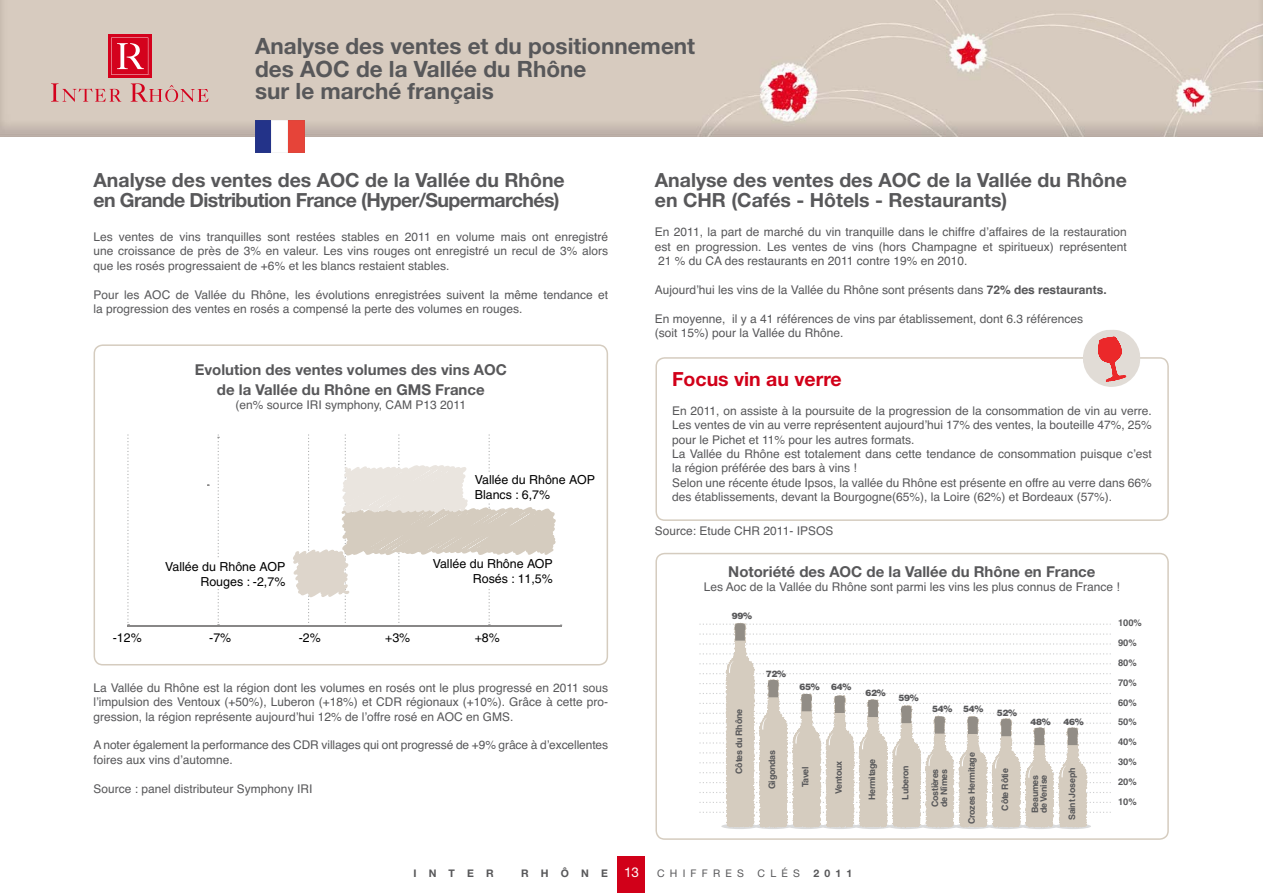
<style>
.page{position:relative;width:1263px;height:893px;background:#fff}
.page>*{position:absolute;margin:0;border:0;box-sizing:border-box;transform-origin:0 0}
.t1{font:700 22.5px/22.5px "Helvetica Neue";color:#58585a}
.t2{font:700 19.5px/20px "Helvetica Neue";letter-spacing:-.03em;color:#58585a}
.t3{font:700 19.5px/20px "Helvetica Neue";color:#58585a}
.t4{font:700 19.5px "Helvetica Neue";color:#d10019}
.t5{font:700 15px/20px "Helvetica Neue";color:#58585a;text-align:center}
.t6{font:12.45px/14.9px "Helvetica";color:#000;text-align:right}
.t7{font:12px/14.4px "Helvetica";color:#58585a}
.t8{font:700 10.5px "Helvetica Neue";letter-spacing:1.16em;color:#58585a}
.t9{font:10.5px "Helvetica Neue";letter-spacing:.5em;color:#58585a}
.t10{font:700 9.3px/20px "Helvetica";color:#58585a;text-align:justify}
.t11{font:700 8.85px/8.9px "Helvetica";letter-spacing:-.03em;color:#58585a}
.t12{font:900 8.85px "Helvetica";letter-spacing:-.03em;color:#58585a}
.s1{font-weight:700}
.s2{font-weight:400;font-size:13.5px;color:#fff}
</style>
<div class="page">
<svg style="left:655px;top:357px;width:514px;height:164px"></svg>
<svg style="left:655px;top:553px;width:514px;height:287px"></svg>
<div style="left:618px;top:857px;width:27px;height:36px;background:#d10019"></div>
<svg style="left:94px;top:344px;width:514px;height:321px"></svg>
<svg style="left:127px;top:434px;width:3px;height:193px"></svg>
<svg style="left:218px;top:434px;width:1px;height:191px"></svg>
<hr style="left:127px;top:625px;width:435px;height:1px;background:#888787">
<div style="left:166px;top:559px;width:123px;height:30px;background:#fff"></div>
<div style="left:471px;top:473px;width:124px;height:29px;background:#fff"></div>
<svg style="left:293px;top:434px;width:269px;height:191px"></svg>
<svg style="left:699px;top:623px;width:412px;height:206px"></svg>
<img style="left:0;top:0;width:1263px;height:136px">
<img style="left:0;top:136px;width:1263px;height:1px">
<svg style="left:108px;top:34px;width:44px;height:44px"></svg>
<svg style="left:111px;top:38px;width:37px;height:37px"></svg>
<svg style="left:51px;top:83px;width:70px;height:19px"></svg>
<svg style="left:131px;top:83px;width:77px;height:19px"></svg>
<svg style="left:1082px;top:330px;width:59px;height:57px"></svg>
<svg style="left:255px;top:120px;width:49px;height:33px"></svg>
<p class="t1" style="left:255px;top:37px;width:441px">Analyse des ventes et du positionnement des AOC de la Vallée du Rhône<br>sur le marché français</p>
<p class="t2" style="left:94px;top:172px;width:473px">Analyse des ventes des AOC de la Vallée du Rhône en Grande Distribution France (Hyper/Supermarchés)</p>
<p class="t3" style="left:655px;top:172px;width:473px">Analyse des ventes des AOC de la Vallée du Rhône en CHR (Cafés - Hôtels - Restaurants)</p>
<p class="t7" style="left:655px;top:226px;width:473px;text-align:justify">En 2011, la part de marché du vin tranquille dans le chiffre d’affaires de la restauration est en progression. Les ventes de vins (hors Champagne et spiritueux) représentent 21 % du CA des restaurants en 2011 contre 19% en 2010.</p>
<p class="t7" style="left:655px;top:284px;width:454px">Aujourd’hui les vins de la Vallée du Rhône sont présents dans <span class="s1">72% des restaurants.</span></p>
<p class="t7" style="left:655px;top:312px;width:430px">En moyenne, il y a 41 références de vins par établissement, dont 6.3 références (soit 15%) pour la Vallée du Rhône.</p>
<p class="t4" style="left:672px;top:372px;width:171px">Focus vin au verre</p>
<p class="t7" style="left:672px;top:404px;width:481px">En 2011, on assiste à la poursuite de la progression de la consommation de vin au verre.<br>Les ventes de vin au verre représentent aujourd’hui 17% des ventes, la bouteille 47%, 25% pour le Pichet et 11% pour les autres formats.<br>La Vallée du Rhône est totalement dans cette tendance de consommation puisque c’est la région préférée des bars à vins !<br>Selon une récente étude Ipsos, la vallée du Rhône est présente en offre au verre dans 66% des établissements, devant la Bourgogne(65%), la Loire (62%) et Bordeaux (57%).</p>
<p class="t7" style="left:94px;top:231px;width:516px;text-align:justify">Les ventes de vins tranquilles sont restées stables en 2011 en volume mais ont enregistré une croissance de près de 3% en valeur. Les vins rouges ont enregistré un recul de 3% alors que les rosés progressaient de +6% et les blancs restaient stables.</p>
<p class="t7" style="left:94px;top:288px;width:516px">Pour les AOC de Vallée du Rhône, les évolutions enregistrées suivent la même tendance et la progression des ventes en rosés a compensé la perte des volumes en rouges.</p>
<p class="t5" style="left:195px;top:361px;width:314px">Evolution des ventes volumes des vins AOC de la Vallée du Rhône en GMS France</p>
<p class="t7" style="left:236px;top:399px;width:232px">(en% source IRI symphony, CAM P13 2011</p>
<p class="t6" style="left:475px;top:474px;width:122px;text-align:left">Vallée du Rhône AOP<br>Blancs : 6,7%</p>
<p class="t6" style="left:165px;top:560px;width:122px">Vallée du Rhône AOP<br>Rouges : -2,7%</p>
<p class="t6" style="left:433px;top:557px;width:122px">Vallée du Rhône AOP<br>Rosés : 11,5%</p>
<p class="t6" style="left:113px;top:631px;width:30px">-12%</p>
<p class="t6" style="left:209px;top:631px;width:24px">-7%</p>
<p class="t6" style="left:299px;top:631px;width:24px">-2%</p>
<p class="t6" style="left:385px;top:631px;width:27px">+3%</p>
<p class="t6" style="left:475px;top:631px;width:27px">+8%</p>
<p class="t7" style="left:94px;top:681px;width:516px;text-align:justify">La Vallée du Rhône est la région dont les volumes en rosés ont le plus progressé en 2011 sous l’impulsion des Ventoux (+50%), Luberon (+18%) et CDR régionaux (+10%). Grâce à cette pro&shy;gression, la région représente aujourd’hui 12% de l’offre rosé en AOC en GMS.</p>
<p class="t7" style="left:94px;top:739px;width:516px">A noter également la performance des CDR villages qui ont progressé de +9% grâce à d’excellentes foires aux vins d’automne.</p>
<p class="t7" style="left:94px;top:782px;width:220px">Source : panel distributeur Symphony IRI</p>
<p class="t7" style="left:655px;top:525px;width:180px">Source: Etude CHR 2011- IPSOS</p>
<p class="t5" style="left:728px;top:563px;width:369px">Notoriété des AOC de la Vallée du Rhône en France</p>
<p class="t7" style="left:704px;top:581px;width:417px">Les Aoc de la Vallée du Rhône sont parmi les vins les plus connus de France !</p>
<p class="t12" style="left:732px;top:613px;width:22px">99%</p>
<p class="t11" style="left:735px;top:774px;width:66px;rotate:-90deg">Côtes du Rhône</p>
<p class="t12" style="left:766px;top:670px;width:22px">72%</p>
<p class="t12" style="left:799px;top:684px;width:22px">65%</p>
<p class="t12" style="left:831px;top:684px;width:22px">64%</p>
<p class="t12" style="left:865px;top:690px;width:22px">62%</p>
<p class="t12" style="left:898px;top:695px;width:22px">59%</p>
<p class="t12" style="left:932px;top:705px;width:53px">54% 54%</p>
<p class="t11" style="left:769px;top:789px;width:41px;rotate:-90deg">Gigondas</p>
<p class="t11" style="left:868px;top:800px;width:43px;rotate:-90deg">Hermitage</p>
<p class="t11" style="left:802px;top:787px;width:22px;rotate:-90deg">Tavel</p>
<p class="t11" style="left:835px;top:794px;width:35px;rotate:-90deg">Ventoux</p>
<p class="t11" style="left:902px;top:800px;width:35px;rotate:-90deg">Luberon</p>
<p class="t11" style="left:931px;top:807px;width:40px;rotate:-90deg">Costières de Nîmes</p>
<p class="t11" style="left:968px;top:824px;width:73px;rotate:-90deg">Crozes Hermitage</p>
<p class="t12" style="left:997px;top:710px;width:22px">52%</p>
<p class="t12" style="left:1031px;top:719px;width:22px">48%</p>
<p class="t12" style="left:1063px;top:719px;width:22px">46%</p>
<p class="t11" style="left:1001px;top:810px;width:44px;rotate:-90deg">Côte Rôtie</p>
<p class="t11" style="left:1068px;top:820px;width:54px;rotate:-90deg">Saint Joseph</p>
<p class="t11" style="left:1031px;top:813px;width:40px;rotate:-90deg">Beaumes de Venise</p>
<p class="t10" style="left:1118px;top:614px;width:25px">100%</p>
<p class="t10" style="left:1118px;top:634px;width:20px">90%</p>
<p class="t10" style="left:1118px;top:653px;width:20px">80%</p>
<p class="t10" style="left:1118px;top:673px;width:20px">70%</p>
<p class="t10" style="left:1118px;top:693px;width:20px">60%</p>
<p class="t10" style="left:1118px;top:713px;width:20px">50% 40% 30% 20% 10%</p>
<p class="t8" style="left:413px;top:870px;width:82px">INTER</p>
<p class="t8" style="left:521px;top:870px;width:119px">RHÔNE <span class="s2">13</span></p>
<p class="t9" style="left:657px;top:869px;width:89px">CHIFFRES</p>
<p class="t9" style="left:757px;top:869px;width:44px">CLÉS</p>
<p class="t8" style="left:813px;top:869px;width:41px">2011</p>
</div>
